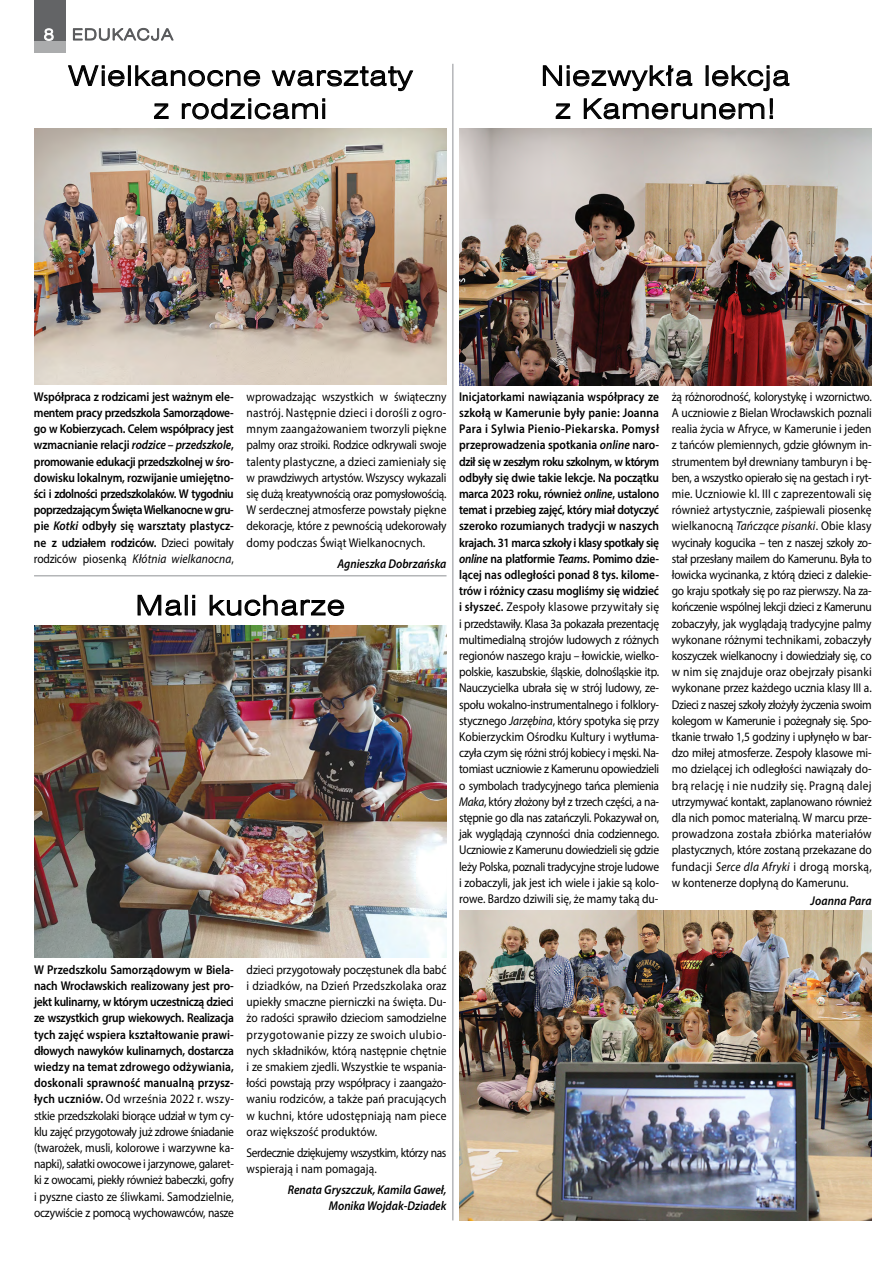
<style>
.page{position:relative;width:893px;height:1263px;background:#fff}
.page>*{position:absolute;margin:0;border:0;box-sizing:border-box;transform-origin:0 0}
.t1{font:27px/33px "Swis 721 Lt Ex EU";letter-spacing:.05em;color:#000;text-align:center}
.t2{font:15.75px "Swis 721 Lt Ex EU";letter-spacing:.075em;color:#58595b}
.t3{font:12.75px/16.2px "Myriad Pro";color:#000;text-align:justify;scale:.9 1}
.t4{font:600 12.75px/16.2px "Myriad Pro";color:#000;text-align:justify;scale:.9 1}
.t5{font:italic 600 12.75px/16.2px "Myriad Pro";color:#000;text-align:right;scale:.9 1}
.t6{font:12.75px/16.2px "Myriad Pro";letter-spacing:-.04em;color:#000;scale:.9 1}
.s1{color:#fff}
.s2{font-style:italic}
.s3{font-weight:400}
.s4{font-weight:400;font-style:italic}
.s5{font-weight:600}
.s6{font-weight:600;font-style:italic}
</style>
<div class="page">
<hr style="left:34px;top:575px;width:412px;height:1px;background:#8e9195">
<hr style="left:452px;top:64px;width:1px;height:1156px;background:#8e9195">
<svg style="left:542px;top:65px;width:151px;height:27px"></svg>
<div style="left:706px;top:65px;width:3px;height:21px;border:1px solid #000"></div>
<svg style="left:712px;top:65px;width:78px;height:27px"></svg>
<svg style="left:555px;top:103px;width:16px;height:16px"></svg>
<svg style="left:583px;top:98px;width:190px;height:22px"></svg>
<img style="left:459px;top:911px;width:413px;height:309px">
<img style="left:459px;top:128px;width:413px;height:257px">
<svg style="left:68px;top:65px;width:57px;height:22px"></svg>
<div style="left:128px;top:65px;width:3px;height:21px;border:1px solid #000"></div>
<svg style="left:135px;top:65px;width:126px;height:22px"></svg>
<svg style="left:271px;top:66px;width:143px;height:26px"></svg>
<svg style="left:154px;top:103px;width:15px;height:16px"></svg>
<svg style="left:181px;top:98px;width:144px;height:22px"></svg>
<div style="left:322px;top:103px;width:3px;height:16px;border:1px solid #000"></div>
<img style="left:34px;top:128px;width:412px;height:257px">
<svg style="left:137px;top:594px;width:45px;height:22px"></svg>
<div style="left:185px;top:595px;width:3px;height:20px;border:1px solid #000"></div>
<div style="left:192px;top:600px;width:3px;height:15px;border:1px solid #000"></div>
<svg style="left:209px;top:594px;width:136px;height:22px"></svg>
<img style="left:34px;top:626px;width:412px;height:331px">
<div style="left:34px;top:40px;width:32px;height:13px;background:#abacad"></div>
<svg style="left:73px;top:28px;width:101px;height:13px"></svg>
<div style="left:34px;top:0;width:32px;height:40px;background:#636466"></div>
<svg style="left:44px;top:28px;width:10px;height:13px"></svg>
<p class="t2" style="left:44px;top:25px;width:131px"><span class="s1">8</span> EDUKACJA</p>
<h1 class="t1" style="left:68px;top:60px;width:346px">Wielkanocne warsztaty z rodzicami</h1>
<h1 class="t1" style="left:541px;top:60px;width:250px">Niezwykła lekcja z Kamerunem!</h1>
<p class="t4" style="left:34px;top:388px;width:224px">Współpraca z rodzicami jest ważnym ele&shy;mentem pracy przedszkola Samorządowe&shy;go w Kobierzycach. Celem współpracy jest wzmacnianie relacji <span class="s2">rodzice – przedszkole</span>, promowanie edukacji przedszkolnej w śro&shy;dowisku lokalnym, rozwijanie umiejętno&shy;ści i zdolności przedszkolaków. W tygodniu poprzedzającym Święta Wielkanocne w gru&shy;pie <span class="s2">Kotki</span> odbyły się warsztaty plastycz&shy;ne z udziałem rodziców. <span class="s3">Dzieci powitały rodziców piosenką</span> <span class="s4">Kłótnia wielkanocna</span><span class="s3">,</span></p>
<p class="t3" style="left:247px;top:388px;width:223px">wprowadzając wszystkich w świąteczny nastrój. Następnie dzieci i dorośli z ogro&shy;mnym zaangażowaniem tworzyli piękne palmy oraz stroiki. Rodzice odkrywali swoje talenty plastyczne, a dzieci zamieniały się w prawdziwych artystów. Wszyscy wykazali się dużą kreatywnością oraz pomysłowością.<br>W serdecznej atmosferze powstały piękne dekoracje, które z pewnością udekorowały domy podczas Świąt Wielkanocnych.</p>
<p class="t5" style="left:337px;top:555px;width:123px">Agnieszka Dobrzańska</p>
<h1 class="t1" style="left:136px;top:589px;width:210px">Mali kucharze</h1>
<p class="t3" style="left:459px;top:388px;width:224px"><span class="s5">Inicjatorkami nawiązania współpracy ze szkołą w Kamerunie były panie: Joanna Para i Sylwia Pienio-Piekarska. Pomysł przeprowadzenia spotkania</span> <span class="s6">online</span> <span class="s5">naro&shy;dził się w zeszłym roku szkolnym, w którym odbyły się dwie takie lekcje. Na początku marca 2023 roku, również</span> <span class="s6">online</span><span class="s5">, ustalono temat i przebieg zajęć, który miał dotyczyć szeroko rozumianych tradycji w naszych krajach. 31 marca szkoły i klasy spotkały się </span><span class="s6">online</span> <span class="s5">na platformie</span> <span class="s6">Teams</span><span class="s5">. Pomimo dzie&shy;lącej nas odległości ponad 8 tys. kilome&shy;trów i różnicy czasu mogliśmy się widzieć i słyszeć.</span> Zespoły klasowe przywitały się i przedstawiły. Klasa 3a pokazała prezentację multimedialną strojów ludowych z różnych regionów naszego kraju – łowickie, wielko&shy;polskie, kaszubskie, śląskie, dolnośląskie itp.<br>Nauczycielka ubrała się w strój ludowy, ze&shy;społu wokalno-instrumentalnego i folklory&shy;stycznego <span class="s2">Jarzębina</span>, który spotyka się przy Kobierzyckim Ośrodku Kultury i wytłuma&shy;czyła czym się różni strój kobiecy i męski. Na&shy;tomiast uczniowie z Kamerunu opowiedzieli o symbolach tradycyjnego tańca plemienia <span class="s2">Maka</span>, który złożony był z trzech części, a na&shy;stępnie go dla nas zatańczyli. Pokazywał on, jak wyglądają czynności dnia codziennego.<br>Uczniowie z Kamerunu dowiedzieli się gdzie leży Polska, poznali tradycyjne stroje ludowe i zobaczyli, jak jest ich wiele i jakie są kolo&shy;rowe. Bardzo dziwili się, że mamy taką du-</p>
<p class="t3" style="left:672px;top:388px;width:224px">żą różnorodność, kolorystykę i wzornictwo.<br>A uczniowie z Bielan Wrocławskich poznali realia życia w Afryce, w Kamerunie i jeden z tańców plemiennych, gdzie głównym in&shy;strumentem był drewniany tamburyn i bę&shy;ben, a wszystko opierało się na gestach i ryt&shy;mie. Uczniowie kl. III c zaprezentowali się również artystycznie, zaśpiewali piosenkę wielkanocną <span class="s2">Tańczące pisanki</span>. Obie klasy wycinały kogucika – ten z naszej szkoły zo&shy;stał przesłany mailem do Kamerunu. Była to łowicka wycinanka, z którą dzieci z dalekie&shy;go kraju spotkały się po raz pierwszy. Na za&shy;kończenie wspólnej lekcji dzieci z Kamerunu zobaczyły, jak wyglądają tradycyjne palmy wykonane różnymi technikami, zobaczyły koszyczek wielkanocny i dowiedziały się, co w nim się znajduje oraz obejrzały pisanki wykonane przez każdego ucznia klasy III a.<br>Dzieci z naszej szkoły złożyły życzenia swoim kolegom w Kamerunie i pożegnały się. Spo&shy;tkanie trwało 1,5 godziny i upłynęło w bar&shy;dzo miłej atmosferze. Zespoły klasowe mi&shy;mo dzielącej ich odległości nawiązały do&shy;brą relację i nie nudziły się. Pragną dalej utrzymywać kontakt, zaplanowano również dla nich pomoc materialną. W marcu prze&shy;prowadzona została zbiórka materiałów plastycznych, które zostaną przekazane do fundacji <span class="s2">Serce dla Afryki</span> i drogą morską, w kontenerze dopłyną do Kamerunu.</p>
<p class="t5" style="left:810px;top:892px;width:69px">Joanna Para</p>
<p class="t4" style="left:34px;top:961px;width:224px">W Przedszkolu Samorządowym w Biela&shy;nach Wrocławskich realizowany jest pro&shy;jekt kulinarny, w którym uczestniczą dzieci ze wszystkich grup wiekowych. Realizacja tych zajęć wspiera kształtowanie prawi&shy;dłowych nawyków kulinarnych, dostarcza wiedzy na temat zdrowego odżywiania, doskonali sprawność manualną przysz&shy;łych uczniów. <span class="s3">Od września 2022 r. wszy&shy;stkie przedszkolaki biorące udział w tym cy&shy;klu zajęć przygotowały już zdrowe śniadanie (twarożek, musli, kolorowe i warzywne ka&shy;napki), sałatki owocowe i jarzynowe, galaret&shy;ki z owocami, piekły również babeczki, gofry i pyszne ciasto ze śliwkami. Samodzielnie, oczywiście z pomocą wychowawców, nasze</span></p>
<p class="t3" style="left:247px;top:961px;width:224px">dzieci przygotowały poczęstunek dla babć i dziadków, na Dzień Przedszkolaka oraz upiekły smaczne pierniczki na święta. Du&shy;żo radości sprawiło dzieciom samodzielne przygotowanie pizzy ze swoich ulubio&shy;nych składników, którą następnie chętnie i ze smakiem zjedli. Wszystkie te wspania&shy;łości powstają przy współpracy i zaangażo&shy;waniu rodziców, a także pań pracujących w kuchni, które udostępniają nam piece oraz większość produktów.</p>
<p class="t6" style="left:247px;top:1144px;width:224px">Serdecznie dziękujemy wszystkim, którzy nas wspierają i nam pomagają.</p>
<p class="t5" style="left:288px;top:1181px;width:178px">Renata Gryszczuk, Kamila Gaweł,<br>Monika Wojdak-Dziadek</p>
</div>
